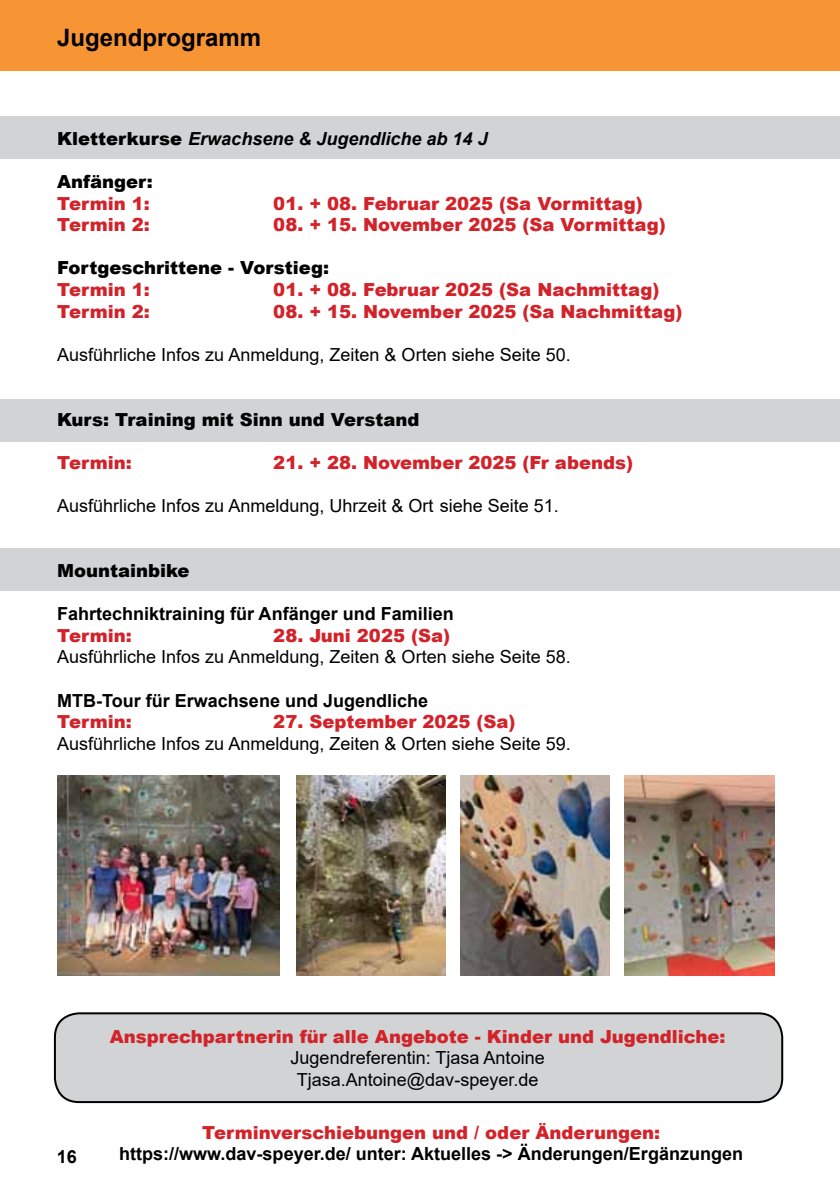
<style>
.page{position:relative;width:840px;height:1191px;background:#fff}
.page>*{position:absolute;margin:0;border:0;box-sizing:border-box;transform-origin:0 0}
.t1{font:700 24px "Arial";color:#000}
.t2{font:900 18px "Arial";color:#d2232a}
.t3{font:18px/21.6px "Arial";color:#000;text-align:center}
.t4{font:700 18px "Arial";color:#000}
.t5{font:900 18px "Arial";color:#000}
.t6{font:italic 700 18px "Arial";color:#000}
.s1{font-weight:900;font-style:normal}
</style>
<div class="page">
<div style="left:0;top:0;width:839px;height:71px;background:#f79433"></div>
<div style="left:0;top:549px;width:839px;height:42px;background:#d1d3d4"></div>
<div style="left:0;top:399px;width:839px;height:42px;background:#d1d3d4"></div>
<div style="left:0;top:116px;width:839px;height:42px;background:#d1d3d4"></div>
<div style="left:55px;top:1013px;width:726px;height:89px;background:#d1d3d4;border-radius:24px"></div>
<div style="left:54px;top:1012px;width:728px;height:91px;border:2px solid #000;border-radius:24px"></div>
<img style="left:57px;top:775px;width:222px;height:200px">
<img style="left:296px;top:775px;width:149px;height:200px">
<img style="left:460px;top:775px;width:149px;height:200px">
<img style="left:624px;top:775px;width:149px;height:200px">
<h1 class="t1" style="left:57px;top:20px;width:206px">Jugendprogramm</h1>
<p class="t6" style="left:57px;top:126px;width:432px"><span class="s1">Kletterkurse</span> Erwachsene &amp; Jugendliche ab 14 J</p>
<p class="t5" style="left:57px;top:168px;width:97px">Anfänger:</p>
<p class="t2" style="left:57px;top:190px;width:94px">Termin 1:</p>
<p class="t2" style="left:273px;top:190px;width:371px">01. + 08. Februar 2025 (Sa Vormittag)</p>
<p class="t2" style="left:57px;top:212px;width:94px">Termin 2:</p>
<p class="t2" style="left:273px;top:212px;width:394px">08. + 15. November 2025 (Sa Vormittag)</p>
<p class="t5" style="left:57px;top:255px;width:273px">Fortgeschrittene - Vorstieg:</p>
<p class="t2" style="left:57px;top:276px;width:94px">Termin 1:</p>
<p class="t2" style="left:273px;top:276px;width:387px">01. + 08. Februar 2025 (Sa Nachmittag)</p>
<p class="t2" style="left:57px;top:298px;width:94px">Termin 2:</p>
<p class="t2" style="left:273px;top:298px;width:410px">08. + 15. November 2025 (Sa Nachmittag)</p>
<p class="t3" style="left:57px;top:343px;width:515px">Ausführliche Infos zu Anmeldung, Zeiten &amp; Orten siehe Seite 50.</p>
<p class="t5" style="left:57px;top:406px;width:364px">Kurs: Training mit Sinn und Verstand</p>
<p class="t2" style="left:57px;top:449px;width:76px">Termin:</p>
<p class="t2" style="left:273px;top:449px;width:361px">21. + 28. November 2025 (Fr abends)</p>
<p class="t3" style="left:57px;top:495px;width:503px">Ausführliche Infos zu Anmeldung, Uhrzeit &amp; Ort siehe Seite 51.</p>
<p class="t5" style="left:57px;top:557px;width:134px">Mountainbike</p>
<p class="t4" style="left:57px;top:601px;width:398px">Fahrtechniktraining für Anfänger und Familien</p>
<p class="t2" style="left:57px;top:622px;width:76px">Termin:</p>
<p class="t2" style="left:273px;top:622px;width:178px">28. Juni 2025 (Sa)</p>
<p class="t3" style="left:57px;top:646px;width:515px">Ausführliche Infos zu Anmeldung, Zeiten &amp; Orten siehe Seite 58.</p>
<p class="t4" style="left:57px;top:687px;width:372px">MTB-Tour für Erwachsene und Jugendliche</p>
<p class="t2" style="left:57px;top:708px;width:76px">Termin:</p>
<p class="t2" style="left:273px;top:708px;width:244px">27. September 2025 (Sa)</p>
<p class="t3" style="left:57px;top:732px;width:515px">Ausführliche Infos zu Anmeldung, Zeiten &amp; Orten siehe Seite 59.</p>
<p class="t4" style="left:57px;top:1143px;width:22px">16</p>
<p class="t2" style="left:110px;top:1023px;width:617px">Ansprechpartnerin für alle Angebote - Kinder und Jugendliche:</p>
<p class="t3" style="left:290px;top:1047px;width:255px">Jugendreferentin: Tjasa Antoine<br>Tjasa.Antoine@dav-speyer.de</p>
<p class="t2" style="left:202px;top:1119px;width:459px">Terminverschiebungen und / oder Änderungen:</p>
<p class="t4" style="left:119px;top:1141px;width:625px">https://www.dav-speyer.de/ unter: Aktuelles -&gt; Änderungen/Ergänzungen</p>
</div>
